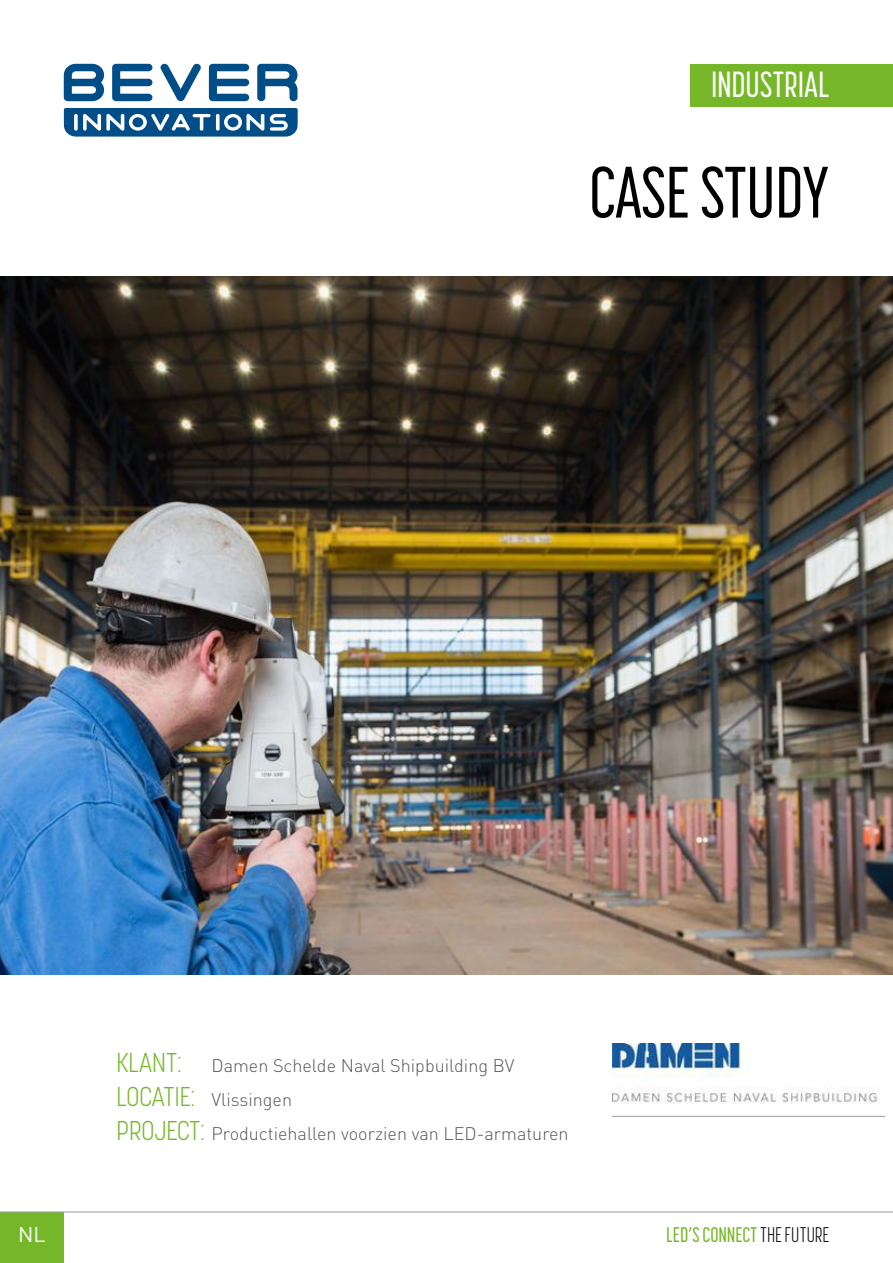
<style>
.page{position:relative;width:893px;height:1263px;background:#fff}
.page>*{position:absolute;margin:0;border:0;box-sizing:border-box;transform-origin:0 0}
.t1{font:500 72px "Korolev Compressed";letter-spacing:-.005em;color:#000}
.t2{font:500 36px "Korolev Compressed";letter-spacing:.005em;color:#fff}
.t3{font:500 21px "Korolev Compressed";letter-spacing:-.005em;color:#76b72a}
.t4{font:21px "DIN Pro";color:#fff}
.t5{font:300 18px/33.8px "DIN Pro";color:#575656}
.s1{font-family:"Korolev Condensed";font-size:27px;color:#76b72a}
.s2{font-weight:300;color:#000}
</style>
<div class="page">
<img style="left:0;top:276px;width:893px;height:699px">
<div style="left:0;top:1212px;width:63px;height:51px;background:#76b72a"></div>
<img style="left:612px;top:1043px;width:272px;height:74px">
<div style="left:690px;top:64px;width:203px;height:42px;background:#76b72a"></div>
<svg style="left:64px;top:64px;width:234px;height:73px"></svg>
<hr style="left:0;top:1211px;width:893px;height:1px;background:#9d9c9c">
<h2 class="t2" style="left:711px;top:65px;width:120px">INDUSTRIAL</h2>
<h1 class="t1" style="left:589px;top:153px;width:242px">CASE STUDY</h1>
<p class="t4" style="left:18px;top:1217px;width:29px">NL</p>
<p class="t5" style="left:117px;top:1047px;width:454px"><span class="s1">KLANT:</span> Damen Schelde Naval Shipbuilding BV<br><span class="s1">LOCATIE:</span> Vlissingen<br><span class="s1">PROJECT:</span> Productiehallen voorzien van LED-armaturen</p>
<p class="t3" style="left:666px;top:1223px;width:164px">LED’S CONNECT <span class="s2">THE FUTURE</span></p>
</div>
